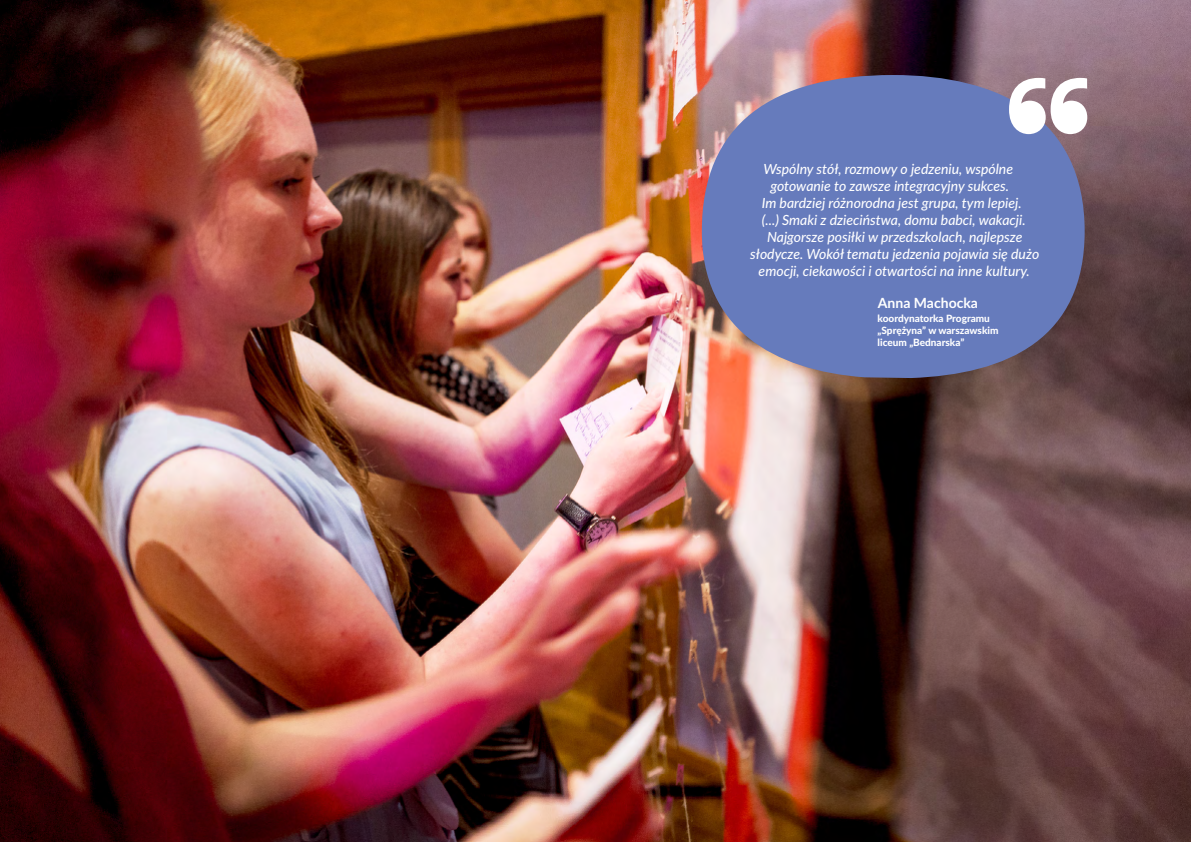
<style>
.page{position:relative;width:1191px;height:842px;background:#fff}
.page>*{position:absolute;margin:0;border:0;box-sizing:border-box;transform-origin:0 0}
.t1{font:italic 500 14px "Lato";color:#fff}
.t2{font:700 14px "Lato";color:#fff}
.t3{font:800 10px/12px "Lato";color:#fff}
</style>
<div class="page">
<img style="left:0;top:0;width:1191px;height:842px">
<svg style="left:702px;top:75px;width:382px;height:303px;background:#6f7ab1"></svg>
<svg style="left:1009px;top:78px;width:78px;height:56px"></svg>
<p class="t1" style="left:763px;top:159px;width:251px">Wspólny stół, rozmowy o jedzeniu, wspólne</p>
<p class="t1" style="left:770px;top:176px;width:240px">gotowanie to zawsze integracyjny sukces.</p>
<p class="t1" style="left:761px;top:193px;width:262px">Im bardziej różnorodna jest grupa, tym lepiej.</p>
<p class="t1" style="left:762px;top:210px;width:265px">(...) Smaki z dzieciństwa, domu babci, wakacji.</p>
<p class="t1" style="left:767px;top:227px;width:257px">Najgorsze posiłki w przedszkolach, najlepsze</p>
<p class="t1" style="left:750px;top:244px;width:290px">słodycze. Wokół tematu jedzenia pojawia się dużo</p>
<p class="t1" style="left:758px;top:261px;width:273px">emocji, ciekawości i otwartości na inne kultury.</p>
<p class="t2" style="left:878px;top:293px;width:102px">Anna Machocka</p>
<p class="t3" style="left:877px;top:312px;width:122px">koordynatorka Programu „Sprężyna” w warszawskim liceum „Bednarska”</p>
</div>
